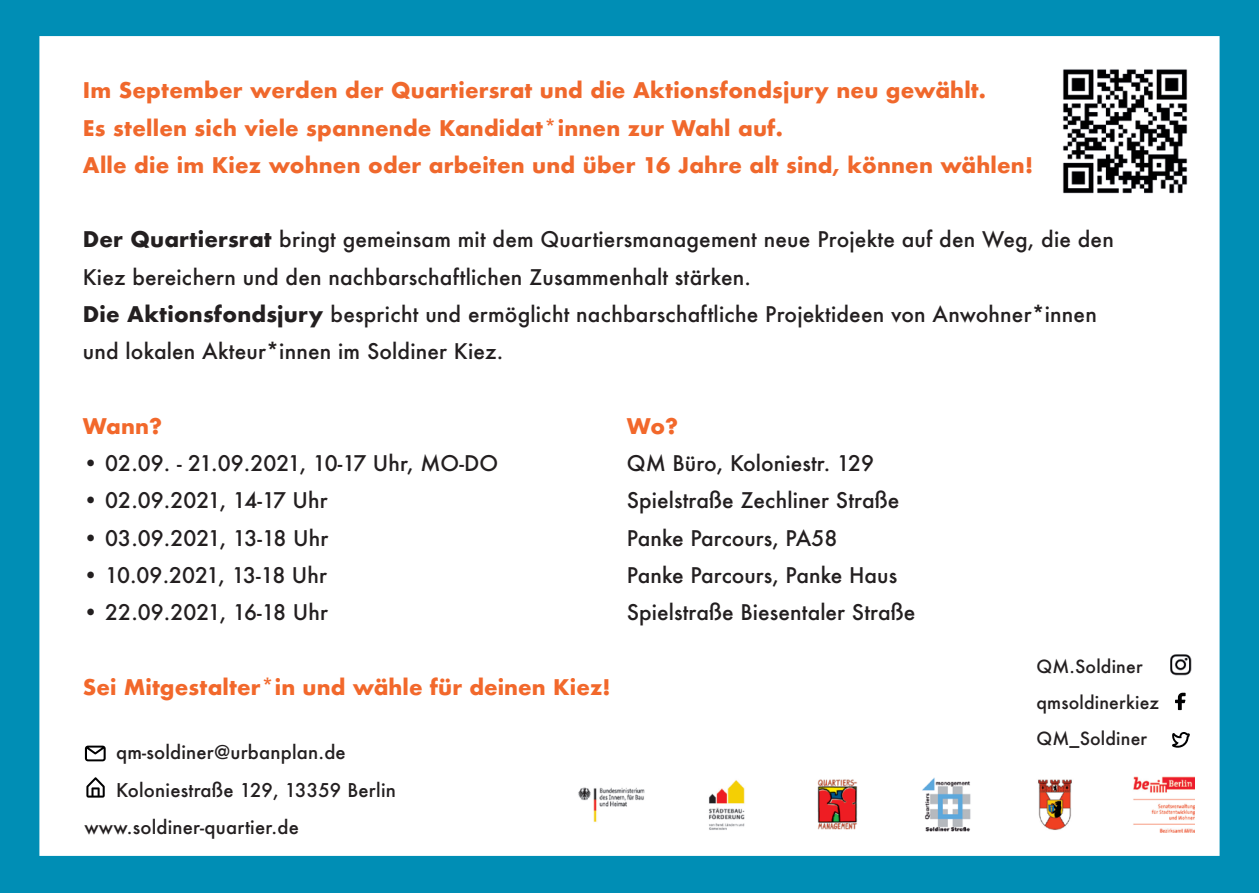
<style>
.page{position:relative;width:1259px;height:893px;background:#008eb5}
.page>*{position:absolute;margin:0;border:0;box-sizing:border-box;transform-origin:0 0}
.t1{font:500 21px/37.2px "Futura";letter-spacing:.01em;color:#231f20}
.t2{font:700 21px/37.2px "Futura";letter-spacing:.01em;color:#f0682c}
.t3{font:700 21px "Futura";letter-spacing:.005em;color:#f2682b}
.t4{font:500 18.6px "Futura";letter-spacing:.01em;color:#231f20}
.t5{font:500 17.7px/36px "Futura";letter-spacing:.01em;color:#231f20}
.s1{font-weight:700}
</style>
<div class="page">
<div style="left:41px;top:38px;width:1177px;height:816px;background:#fff"></div>
<img style="left:578px;top:776px;width:616px;height:57px">
<img style="left:1063px;top:69px;width:125px;height:125px">
<img style="left:1170px;top:654px;width:21px;height:22px">
<svg style="left:1175px;top:693px;width:10px;height:17px"></svg>
<svg style="left:1172px;top:732px;width:17px;height:16px"></svg>
<svg style="left:84px;top:745px;width:22px;height:17px"></svg>
<svg style="left:86px;top:777px;width:19px;height:21px"></svg>
<p class="t2" style="left:83px;top:71px;width:952px">Im September werden der Quartiersrat und die Aktionsfondsjury neu gewählt.<br>Es stellen sich viele spannende Kandidat*innen zur Wahl auf.<br>Alle die im Kiez wohnen oder arbeiten und über 16 Jahre alt sind, können wählen!</p>
<p class="t1" style="left:83px;top:221px;width:1032px"><span class="s1">Der Quartiersrat</span> bringt gemeinsam mit dem Quartiersmanagement neue Projekte auf den Weg, die den Kiez bereichern und den nachbarschaftlichen Zusammenhalt stärken.<br><span class="s1">Die Aktionsfondsjury</span> bespricht und ermöglicht nachbarschaftliche Projektideen von Anwohner*innen und lokalen Akteur*innen im Soldiner Kiez.</p>
<p class="t3" style="left:83px;top:412px;width:81px">Wann?</p>
<p class="t3" style="left:627px;top:412px;width:53px">Wo?</p>
<p class="t1" style="left:83px;top:444px;width:417px">• 02.09. - 21.09.2021, 10-17 Uhr, MO-DO</p>
<p class="t1" style="left:627px;top:444px;width:249px">QM Büro, Koloniestr. 129</p>
<p class="t1" style="left:83px;top:481px;width:246px">• 02.09.2021, 14-17 Uhr</p>
<p class="t1" style="left:627px;top:481px;width:274px">Spielstraße Zechliner Straße</p>
<p class="t1" style="left:83px;top:519px;width:247px">• 03.09.2021, 13-18 Uhr</p>
<p class="t1" style="left:627px;top:519px;width:212px">Panke Parcours, PA58</p>
<p class="t1" style="left:83px;top:556px;width:246px">• 10.09.2021, 13-18 Uhr</p>
<p class="t1" style="left:627px;top:556px;width:272px">Panke Parcours, Panke Haus</p>
<p class="t1" style="left:83px;top:593px;width:246px">• 22.09.2021, 16-18 Uhr</p>
<p class="t1" style="left:627px;top:593px;width:290px">Spielstraße Biesentaler Straße</p>
<p class="t3" style="left:83px;top:673px;width:529px">Sei Mitgestalter*in und wähle für deinen Kiez!</p>
<p class="t4" style="left:116px;top:739px;width:231px">qm-soldiner@urbanplan.de</p>
<p class="t4" style="left:116px;top:777px;width:281px">Koloniestraße 129, 13359 Berlin</p>
<p class="t4" style="left:84px;top:815px;width:216px">www.soldiner-quartier.de</p>
<p class="t5" style="left:1036px;top:648px;width:124px">QM.Soldiner qmsoldinerkiez<br>QM_Soldiner</p>
</div>
